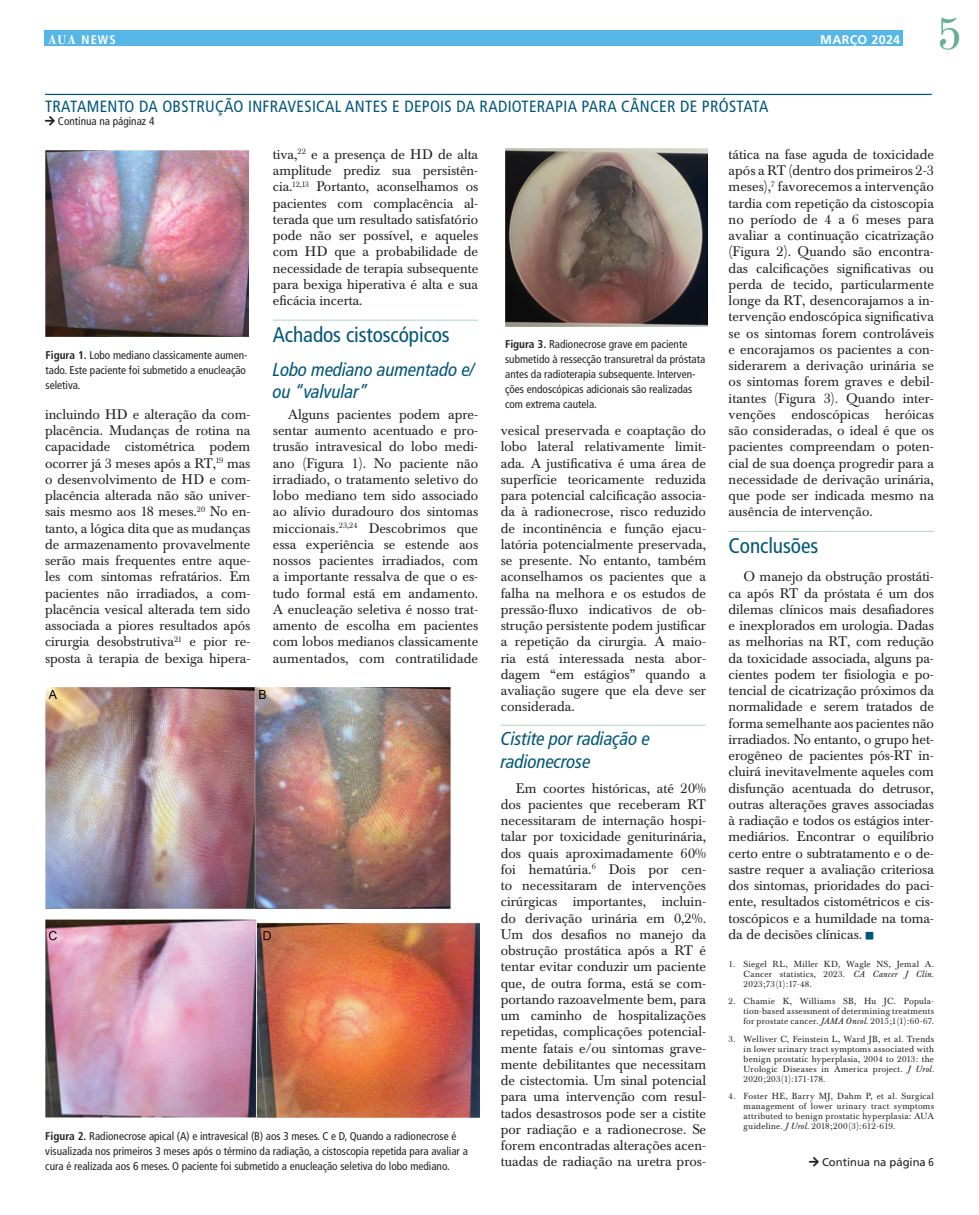
<style>
.page{position:relative;width:979px;height:1215px;background:#fff}
.page>*{position:absolute;margin:0;border:0;box-sizing:border-box;transform-origin:0 0}
.t1{font:45px "Old Standard TT";color:#65b18f}
.Sub_Head{font:condensed 21.25px "Frutiger LT Pro";letter-spacing:-.005em;color:#00567a}
.Sub_Head2{font:italic condensed 18.75px/22.5px "Frutiger LT Pro";letter-spacing:-.005em;color:#00567a}
.Continuation{font:condensed 16.25px "Frutiger LT Pro";letter-spacing:.02em;color:#00567a}
.Paragraph{font:13.75px/16.2px "Baskerville BE";color:#231f20;text-align:justify}
.t2{font:700 12.5px "Frutiger LT Pro";letter-spacing:.025em;color:#fff}
.t3{font:700 condensed 12.5px "Frutiger LT Pro";color:#fff}
.t4{font:condensed 11.25px/15px "Frutiger LT Pro";color:#231f20}
.Continued_on{font:11.25px "Frutiger LT Pro";color:#231f20}
.t5{font:8.75px/10px "Baskerville BE";letter-spacing:.03em;color:#231f20;text-align:justify}
.s1{font-family:"Old Standard TT";font-stretch:normal}
.s2{font-weight:700}
.s3{font-style:italic}
.s4{font-stretch:condensed}
</style>
<div class="page">
<div style="left:45px;top:31px;width:858px;height:15px;background:#56b7e7"></div>
<hr style="left:273px;top:320px;width:205px;height:1px;background:#c0dbcc">
<hr style="left:501px;top:725px;width:205px;height:1px;background:#c0dbcc">
<hr style="left:728px;top:531px;width:206px;height:1px;background:#c0dbcc">
<hr style="left:45px;top:94px;width:887px;height:1px;background:#00567a">
<img style="left:46px;top:151px;width:202px;height:186px">
<img style="left:46px;top:687px;width:433px;height:431px">
<img style="left:505px;top:148px;width:203px;height:178px">
<p class="t3" style="left:48px;top:32px;width:70px"><span class="s1">AUA</span> NEWS</p>
<p class="t2" style="left:820px;top:32px;width:81px">MARÇO 2024</p>
<p class="Continuation" style="left:45px;top:97px;width:725px">TRATAMENTO DA OBSTRUÇÃO INFRAVESICAL ANTES E DEPOIS DA RADIOTERAPIA PARA CÂNCER DE PRÓSTATA</p>
<p class="t4" style="left:45px;top:114px;width:111px">□▼ Continua na páginaz 4</p>
<h1 class="t1" style="left:936px;top:0;width:28px">5</h1>
<p class="t4" style="left:46px;top:347px;width:203px"><span class="s2">Figura 1.</span> Lobo mediano classicamente aumen&shy;tado. Este paciente foi submetido a enucleação seletiva.</p>
<p class="Paragraph" style="left:45px;top:406px;width:207px">incluindo HD e alteração da com&shy;placência. Mudanças de rotina na capacidade cistométrica podem ocorrer já 3 meses após a RT,<sup>19</sup> mas o desenvolvimento de HD e com&shy;placência alterada não são univer&shy;sais mesmo aos 18 meses.<sup>20</sup> No en&shy;tanto, a lógica dita que as mudanças de armazenamento provavelmente serão mais frequentes entre aque&shy;les com sintomas refratários. Em pacientes não irradiados, a com&shy;placência vesical alterada tem sido associada a piores resultados após cirurgia desobstrutiva<sup>21</sup> e pior re&shy;sposta à terapia de bexiga hipera-</p>
<p class="Paragraph" style="left:273px;top:146px;width:207px">tiva,<sup>22</sup> e a presença de HD de alta amplitude prediz sua persistên&shy;cia.<sup>12,13</sup> Portanto, aconselhamos os pacientes com complacência al&shy;terada que um resultado satisfatório pode não ser possível, e aqueles com HD que a probabilidade de necessidade de terapia subsequente para bexiga hiperativa é alta e sua eficácia incerta.</p>
<p class="Sub_Head" style="left:273px;top:322px;width:178px">Achados cistoscópicos</p>
<p class="Sub_Head2" style="left:273px;top:358px;width:203px">Lobo mediano aumentado e/ ou “valvular”</p>
<p class="Paragraph" style="left:273px;top:406px;width:207px;text-indent:15px">Alguns pacientes podem apre&shy;sentar aumento acentuado e pro&shy;trusão intravesical do lobo medi&shy;ano (Figura 1). No paciente não irradiado, o tratamento seletivo do lobo mediano tem sido associado ao alívio duradouro dos sintomas miccionais.<sup>23,24</sup> Descobrimos que essa experiência se estende aos nossos pacientes irradiados, com a importante ressalva de que o es&shy;tudo formal está em andamento.<br>A enucleação seletiva é nosso trat&shy;amento de escolha em pacientes com lobos medianos classicamente aumentados, com contratilidade</p>
<p class="t4" style="left:45px;top:1129px;width:424px"><span class="s2">Figura 2.</span> Radionecrose apical (A) e intravesical (B) aos 3 meses. C e D, Quando a radionecrose é visualizada nos primeiros 3 meses após o término da radiação, a cistoscopia repetida para avaliar a cura é realizada aos 6 meses. O paciente foi submetido a enucleação seletiva do lobo mediano.</p>
<p class="t4" style="left:505px;top:337px;width:202px"><span class="s2">Figura 3.</span> Radionecrose grave em paciente submetido à ressecção transuretral da próstata antes da radioterapia subsequente. Interven&shy;ções endoscópicas adicionais são realizadas com extrema cautela.</p>
<p class="Paragraph" style="left:501px;top:423px;width:207px">vesical preservada e coaptação do lobo lateral relativamente limit&shy;ada. A justificativa é uma área de superfície teoricamente reduzida para potencial calcificação associa&shy;da à radionecrose, risco reduzido de incontinência e função ejacu&shy;latória potencialmente preservada, se presente. No entanto, também aconselhamos os pacientes que a falha na melhora e os estudos de pressão-fluxo indicativos de ob&shy;strução persistente podem justificar a repetição da cirurgia. A maio&shy;ria está interessada nesta abor&shy;dagem “em estágios” quando a avaliação sugere que ela deve ser considerada.</p>
<p class="Sub_Head2" style="left:501px;top:727px;width:151px">Cistite por radiação e radionecrose</p>
<p class="Paragraph" style="left:501px;top:780px;width:207px;text-indent:15px">Em coortes históricas, até 20% dos pacientes que receberam RT necessitaram de internação hospi&shy;talar por toxicidade geniturinária, dos quais aproximadamente 60% foi hematúria.<sup>6</sup> Dois por cen&shy;to necessitaram de intervenções cirúrgicas importantes, incluin&shy;do derivação urinária em 0,2%.<br>Um dos desafios no manejo da obstrução prostática após a RT é tentar evitar conduzir um paciente que, de outra forma, está se com&shy;portando razoavelmente bem, para um caminho de hospitalizações repetidas, complicações potencial&shy;mente fatais e/ou sintomas grave&shy;mente debilitantes que necessitam de cistectomia. Um sinal potencial para uma intervenção com resul&shy;tados desastrosos pode ser a cistite por radiação e a radionecrose. Se forem encontradas alterações acen&shy;tuadas de radiação na uretra pros-</p>
<p class="Paragraph" style="left:728px;top:146px;width:207px">tática na fase aguda de toxicidade após a RT (dentro dos primeiros 2-3 meses),<sup>7</sup> favorecemos a intervenção tardia com repetição da cistoscopia no período de 4 a 6 meses para avaliar a continuação cicatrização (Figura 2). Quando são encontra&shy;das calcificações significativas ou perda de tecido, particularmente longe da RT, desencorajamos a in&shy;tervenção endoscópica significativa se os sintomas forem controláveis e encorajamos os pacientes a con&shy;siderarem a derivação urinária se os sintomas forem graves e debil&shy;itantes (Figura 3). Quando inter&shy;venções endoscópicas heróicas são consideradas, o ideal é que os pacientes compreendam o poten&shy;cial de sua doença progredir para a necessidade de derivação urinária, que pode ser indicada mesmo na ausência de intervenção.</p>
<p class="Sub_Head" style="left:728px;top:533px;width:91px">Conclusões</p>
<p class="Paragraph" style="left:728px;top:569px;width:207px;text-indent:15px">O manejo da obstrução prostáti&shy;ca após RT da próstata é um dos dilemas clínicos mais desafiadores e inexplorados em urologia. Dadas as melhorias na RT, com redução da toxicidade associada, alguns pa&shy;cientes podem ter fisiologia e po&shy;tencial de cicatrização próximos da normalidade e serem tratados de forma semelhante aos pacientes não irradiados. No entanto, o grupo het&shy;erogêneo de pacientes pós-RT in&shy;cluirá inevitavelmente aqueles com disfunção acentuada do detrusor, outras alterações graves associadas à radiação e todos os estágios inter&shy;mediários. Encontrar o equilíbrio certo entre o subtratamento e o de&shy;sastre requer a avaliação criteriosa dos sintomas, prioridades do paci&shy;ente, resultados cistométricos e cis&shy;toscópicos e a humildade na toma&shy;da de decisões clínicas.</p>
<p class="t5" style="left:743px;top:959px;width:192px;text-indent:-15px">1. Siegel RL, Miller KD, Wagle NS, Jemal A.<br>Cancer statistics, 2023. <span class="s3">CA Cancer J Clin</span>.<br>2023;73(1):17-48.</p>
<p class="t5" style="left:743px;top:996px;width:192px;text-indent:-15px">2. Chamie K, Williams SB, Hu JC. Popula&shy;tion-based assessment of determining treatments for prostate cancer. <span class="s3">JAMA Oncol</span>. 2015;1(1):60-67.</p>
<p class="t5" style="left:743px;top:1034px;width:192px;text-indent:-15px">3. Welliver C, Feinstein L, Ward JB, et al. Trends in lower urinary tract symptoms associated with benign prostatic hyperplasia, 2004 to 2013: the Urologic Diseases in America project. <span class="s3">J Urol.<br></span>2020;203(1):171-178.</p>
<p class="t5" style="left:743px;top:1091px;width:192px;text-indent:-15px">4. Foster HE, Barry MJ, Dahm P, et al. Surgical management of lower urinary tract symptoms attributed to benign prostatic hyperplasia: AUA guideline. <span class="s3">J Urol.</span> 2018;200(3):612-619.</p>
<p class="Continued_on" style="left:809px;top:1156px;width:126px">□▼ Continua na página <span class="s4">6</span></p>
</div>
